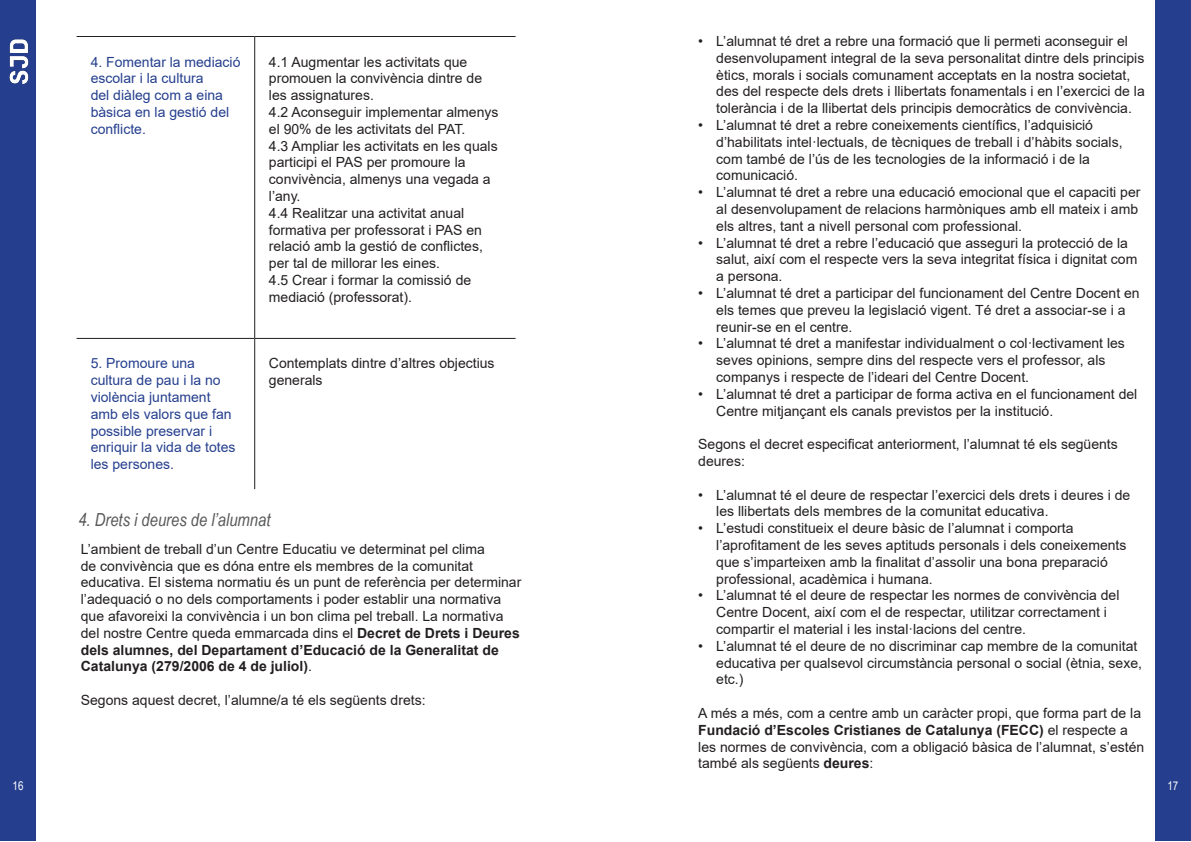
<style>
.page{position:relative;width:1191px;height:842px;background:#fff}
.page>*{position:absolute;margin:0;border:0;box-sizing:border-box;transform-origin:0 0}
.Subtitul{font:italic 18px "Arial Narrow";color:#57585a}
.Cuerpo_Texto{font:14px/16.8px "Arial";color:#231f20}
.t1{font:14px/16.8px "Arial";color:#253f8e}
.t2{font:12px "Arial Narrow";color:#fff}
.s1{font-weight:700}
</style>
<div class="page">
<div style="left:1155px;top:0;width:35px;height:841px;background:#253f8e"></div>
<div style="left:0;top:0;width:36px;height:841px;background:#253f8e"></div>
<img style="left:10px;top:39px;width:19px;height:44px">
<hr style="left:77px;top:36px;width:178px;height:1px;background:#231f20">
<hr style="left:255px;top:36px;width:260px;height:1px;background:#231f20">
<hr style="left:254px;top:37px;width:1px;height:301px;background:#231f20">
<hr style="left:77px;top:338px;width:178px;height:1px;background:#231f20">
<hr style="left:255px;top:338px;width:260px;height:1px;background:#231f20">
<hr style="left:254px;top:339px;width:1px;height:150px;background:#231f20">
<p class="t1" style="left:91px;top:53px;width:151px">4. Fomentar la mediació escolar i la cultura<br>del diàleg com a eina bàsica en la gestió del conflicte.</p>
<p class="Cuerpo_Texto" style="left:269px;top:53px;width:215px">4.1 Augmentar les activitats que promouen la convivència dintre de les assignatures.</p>
<p class="Cuerpo_Texto" style="left:269px;top:104px;width:231px">4.2 Aconseguir implementar almenys el 90% de les activitats del PAT.</p>
<p class="Cuerpo_Texto" style="left:269px;top:137px;width:230px">4.3 Ampliar les activitats en les quals participi el PAS per promoure la convivència, almenys una vegada a l’any.</p>
<p class="Cuerpo_Texto" style="left:269px;top:204px;width:215px">4.4 Realitzar una activitat anual formativa per professorat i PAS en relació amb la gestió de conflictes, per tal de millorar les eines.</p>
<p class="Cuerpo_Texto" style="left:269px;top:272px;width:204px">4.5 Crear i formar la comissió de mediació (professorat).</p>
<p class="t1" style="left:91px;top:355px;width:146px">5. Promoure una cultura de pau i la no violència juntament amb els valors que fan possible preservar i enriquir la vida de totes les persones.</p>
<p class="Cuerpo_Texto" style="left:269px;top:355px;width:227px">Contemplats dintre d’altres objectius generals</p>
<p class="Subtitul" style="left:78px;top:507px;width:193px">4. Drets i deures de l’alumnat</p>
<p class="Cuerpo_Texto" style="left:81px;top:540px;width:442px">L’ambient de treball d’un Centre Educatiu ve determinat pel clima<br>de convivència que es dóna entre els membres de la comunitat educativa. El sistema normatiu és un punt de referència per determinar l’adequació o no dels comportaments i poder establir una normativa que afavoreixi la convivència i un bon clima pel treball. La normativa del nostre Centre queda emmarcada dins el <span class="s1">Decret de Drets i Deures dels alumnes, del Departament d’Educació de la Generalitat de Catalunya (279/2006 de 4 de juliol)</span>.</p>
<p class="Cuerpo_Texto" style="left:81px;top:692px;width:346px">Segons aquest decret, l’alumne/a té els següents drets:</p>
<p class="Cuerpo_Texto" style="left:716px;top:33px;width:430px;text-indent:-18px">• L’alumnat té dret a rebre una formació que li permeti aconseguir el desenvolupament integral de la seva personalitat dintre dels principis ètics, morals i socials comunament acceptats en la nostra societat, des del respecte dels drets i llibertats fonamentals i en l’exercici de la tolerància i de la llibertat dels principis democràtics de convivència.</p>
<p class="Cuerpo_Texto" style="left:716px;top:117px;width:408px;text-indent:-18px">• L’alumnat té dret a rebre coneixements científics, l’adquisició d’habilitats intel·lectuals, de tècniques de treball i d’hàbits socials, com també de l’ús de les tecnologies de la informació i de la comunicació.</p>
<p class="Cuerpo_Texto" style="left:716px;top:184px;width:426px;text-indent:-18px">• L’alumnat té dret a rebre una educació emocional que el capaciti per al desenvolupament de relacions harmòniques amb ell mateix i amb els altres, tant a nivell personal com professional.</p>
<p class="Cuerpo_Texto" style="left:716px;top:234px;width:422px;text-indent:-18px">• L’alumnat té dret a rebre l’educació que asseguri la protecció de la salut, així com el respecte vers la seva integritat física i dignitat com a persona.</p>
<p class="Cuerpo_Texto" style="left:716px;top:285px;width:425px;text-indent:-18px">• L’alumnat té dret a participar del funcionament del Centre Docent en els temes que preveu la legislació vigent. Té dret a associar-se i a reunir-se en el centre.</p>
<p class="Cuerpo_Texto" style="left:716px;top:335px;width:410px;text-indent:-18px">• L’alumnat té dret a manifestar individualment o col·lectivament les seves opinions, sempre dins del respecte vers el professor, als companys i respecte de l’ideari del Centre Docent.</p>
<p class="Cuerpo_Texto" style="left:716px;top:385px;width:422px;text-indent:-18px">• L’alumnat té dret a participar de forma activa en el funcionament del<br>Centre mitjançant els canals previstos per la institució.</p>
<p class="Cuerpo_Texto" style="left:698px;top:436px;width:421px">Segons el decret especificat anteriorment, l’alumnat té els següents deures:</p>
<p class="Cuerpo_Texto" style="left:716px;top:486px;width:415px;text-indent:-18px">• L’alumnat té el deure de respectar l’exercici dels drets i deures i de les llibertats dels membres de la comunitat educativa.</p>
<p class="Cuerpo_Texto" style="left:716px;top:520px;width:412px;text-indent:-18px">• L’estudi constitueix el deure bàsic de l’alumnat i comporta l’aprofitament de les seves aptituds personals i dels coneixements que s’imparteixen amb la finalitat d’assolir una bona preparació professional, acadèmica i humana.</p>
<p class="Cuerpo_Texto" style="left:716px;top:587px;width:405px;text-indent:-18px">• L’alumnat té el deure de respectar les normes de convivència del<br>Centre Docent, així com el de respectar, utilitzar correctament i compartir el material i les instal·lacions del centre.</p>
<p class="Cuerpo_Texto" style="left:716px;top:637px;width:427px;text-indent:-18px">• L’alumnat té el deure de no discriminar cap membre de la comunitat educativa per qualsevol circumstància personal o social (ètnia, sexe, etc.)</p>
<p class="Cuerpo_Texto" style="left:698px;top:705px;width:447px">A més a més, com a centre amb un caràcter propi, que forma part de la <span class="s1">Fundació d’Escoles Cristianes de Catalunya (FECC)</span> el respecte a les normes de convivència, com a obligació bàsica de l’alumnat, s’estén també als següents <span class="s1">deures</span>:</p>
<p class="t2" style="left:13px;top:777px;width:12px">16</p>
<p class="t2" style="left:1167px;top:777px;width:12px">17</p>
</div>
